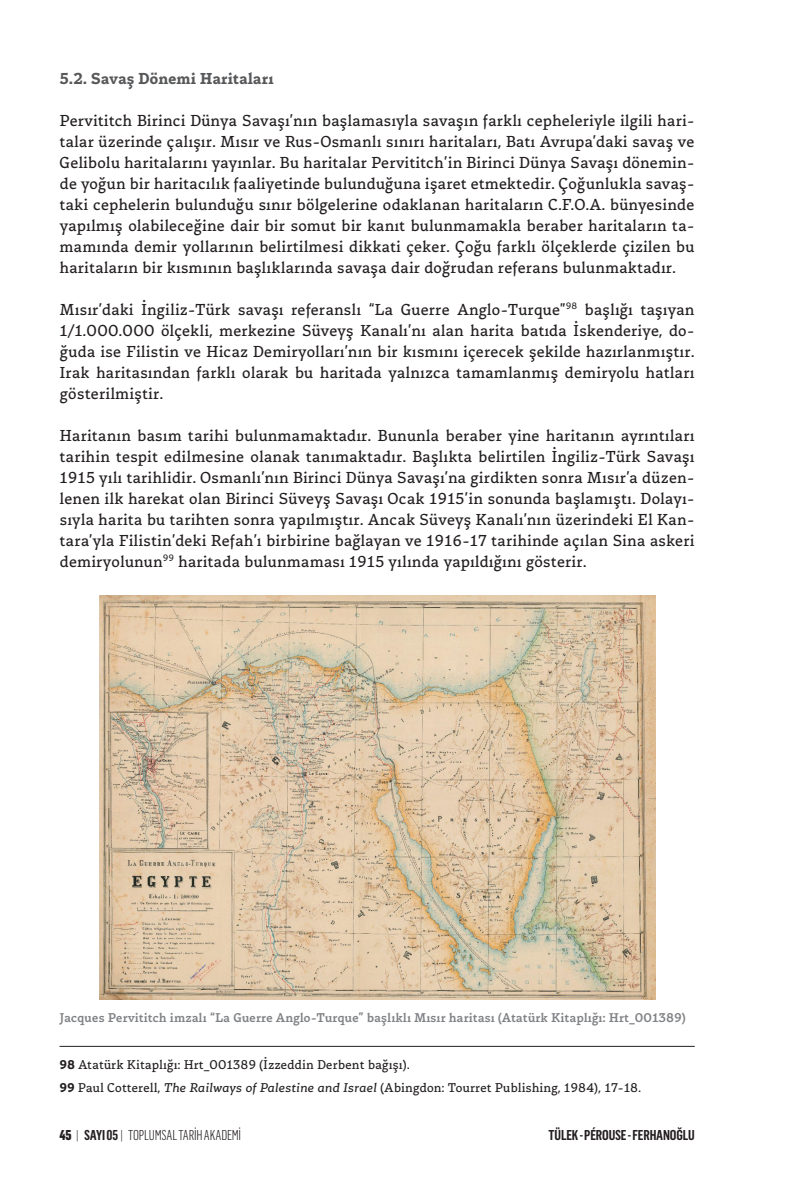
<style>
.page{position:relative;width:794px;height:1191px;background:#fff}
.page>*{position:absolute;margin:0;border:0;box-sizing:border-box;transform-origin:0 0}
.Govde_Metin{font:17.5px/21px "Certa Serif";letter-spacing:-.005em;color:#231f20;text-align:justify}
.Alt_Baslik_2{font:700 17.5px "Certa Serif";letter-spacing:-.01em;color:#57585a}
.t1{font:14px "Certa Serif";letter-spacing:-.005em;color:#231f20}
.Fotograf_Alti{font:500 14px "Certa Serif";letter-spacing:-.01em;color:#808285}
.t2{font:300 14px "Flama Condensed";letter-spacing:-.01em;color:#231f20}
.t3{font:600 14px "Flama Condensed";letter-spacing:-.015em;color:#231f20}
.s1{font-weight:700}
.s2{font-style:italic}
.s3{font-weight:900}
.s4{font-weight:600}
</style>
<div class="page">
<img style="left:99px;top:595px;width:556px;height:405px">
<hr style="left:60px;top:1046px;width:634px;height:1px;background:#231f20">
<p class="Alt_Baslik_2" style="left:60px;top:67px;width:216px">5.2. Savaş Dönemi Haritaları</p>
<p class="Govde_Metin" style="left:60px;top:110px;width:636px">Pervititch Birinci Dünya Savaşı’nın başlamasıyla savaşın farklı cepheleriyle ilgili hari&shy;talar üzerinde çalışır. Mısır ve Rus-Osmanlı sınırı haritaları, Batı Avrupa’daki savaş ve Gelibolu haritalarını yayınlar. Bu haritalar Pervititch’in Birinci Dünya Savaşı dönemin&shy;de yoğun bir haritacılık faaliyetinde bulunduğuna işaret etmektedir. Çoğunlukla savaş&shy;taki cephelerin bulunduğu sınır bölgelerine odaklanan haritaların C.F.O.A. bünyesinde yapılmış olabileceğine dair bir somut bir kanıt bulunmamakla beraber haritaların ta&shy;mamında demir yollarının belirtilmesi dikkati çeker. Çoğu farklı ölçeklerde çizilen bu haritaların bir kısmının başlıklarında savaşa dair doğrudan referans bulunmaktadır.</p>
<p class="Govde_Metin" style="left:60px;top:299px;width:636px">Mısır’daki İngiliz-Türk savaşı referanslı “La Guerre Anglo-Turque”<sup>98</sup> başlığı taşıyan 1/1.000.000 ölçekli, merkezine Süveyş Kanalı’nı alan harita batıda İskenderiye, do&shy;ğuda ise Filistin ve Hicaz Demiryolları’nın bir kısmını içerecek şekilde hazırlanmıştır.<br>Irak haritasından farklı olarak bu haritada yalnızca tamamlanmış demiryolu hatları gösterilmiştir.</p>
<p class="Govde_Metin" style="left:60px;top:425px;width:636px">Haritanın basım tarihi bulunmamaktadır. Bununla beraber yine haritanın ayrıntıları tarihin tespit edilmesine olanak tanımaktadır. Başlıkta belirtilen İngiliz-Türk Savaşı 1915 yılı tarihlidir. Osmanlı’nın Birinci Dünya Savaşı’na girdikten sonra Mısır’a düzen&shy;lenen ilk harekat olan Birinci Süveyş Savaşı Ocak 1915’in sonunda başlamıştı. Dolayı&shy;sıyla harita bu tarihten sonra yapılmıştır. Ancak Süveyş Kanalı’nın üzerindeki El Kan&shy;tara’yla Filistin’deki Refah’ı birbirine bağlayan ve 1916-17 tarihinde açılan Sina askeri demiryolunun<sup>99</sup> haritada bulunmaması 1915 yılında yapıldığını gösterir.</p>
<p class="Fotograf_Alti" style="left:60px;top:1009px;width:628px">Jacques Pervititch imzalı “La Guerre Anglo-Turque” başlıklı Mısır haritası (Atatürk Kitaplığı: Hrt_001389)</p>
<p class="t1" style="left:60px;top:1055px;width:352px"><span class="s1">98</span> Atatürk Kitaplığı: Hrt_001389 (İzzeddin Derbent bağışı).</p>
<p class="t1" style="left:60px;top:1078px;width:583px"><span class="s1">99</span> Paul Cotterell, <span class="s2">The Railways of Palestine and Israel</span> (Abingdon: Tourret Publishing, 1984), 17-18.</p>
<p class="t2" style="left:76px;top:1126px;width:5px">|</p>
<p class="t2" style="left:120px;top:1126px;width:5px">|</p>
<p class="t2" style="left:60px;top:1126px;width:183px"><span class="s3">45</span> <span class="s4">SAYI 05</span> TOPLUMSAL TARİH AKADEMİ</p>
<p class="t3" style="left:548px;top:1126px;width:148px">TÜLEK - PÉROUSE - FERHANOĞLU</p>
</div>
